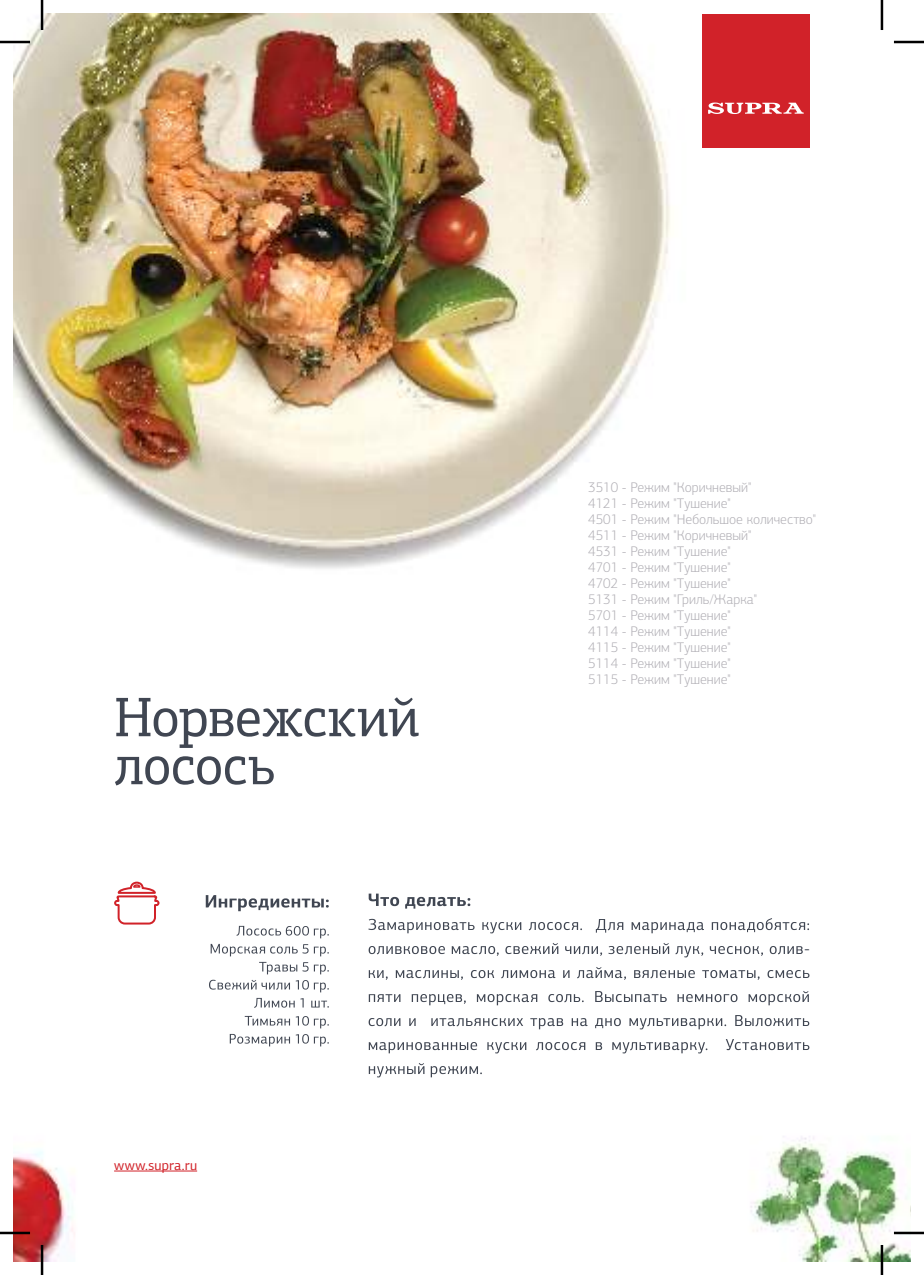
<style>
.page{position:relative;width:924px;height:1275px;background:#fff}
.page>*{position:absolute;margin:0;border:0;box-sizing:border-box;transform-origin:0 0}
.t1{font:16px "PF Agora Sans Pro";color:#404652}
.t2{font:300 14px/16px "PF Centro Sans Pro";color:#b2b0b6}
.t3{font:14px "PF Agora Sans Pro";letter-spacing:.01em;color:#d12229}
</style>
<div class="page">
<img style="left:14px;top:14px;width:895px;height:1247px">
<hr style="left:114px;top:1170px;width:83px;height:1px;background:#d12229">
<div style="left:701px;top:14px;width:108px;height:134px;background:#d12229"></div>
<svg style="left:708px;top:102px;width:95px;height:12px"></svg>
<svg style="left:116px;top:697px;width:302px;height:51px"></svg>
<svg style="left:115px;top:756px;width:158px;height:29px"></svg>
<svg style="left:368px;top:893px;width:102px;height:15px"></svg>
<svg style="left:368px;top:918px;width:440px;height:15px"></svg>
<svg style="left:368px;top:943px;width:434px;height:14px"></svg>
<svg style="left:368px;top:967px;width:441px;height:13px"></svg>
<svg style="left:368px;top:991px;width:440px;height:14px"></svg>
<svg style="left:368px;top:1015px;width:440px;height:14px"></svg>
<svg style="left:368px;top:1039px;width:441px;height:14px"></svg>
<svg style="left:368px;top:1063px;width:113px;height:14px"></svg>
<svg style="left:206px;top:895px;width:122px;height:16px"></svg>
<svg style="left:236px;top:926px;width:93px;height:12px"></svg>
<svg style="left:210px;top:944px;width:119px;height:12px"></svg>
<svg style="left:209px;top:962px;width:120px;height:30px"></svg>
<svg style="left:254px;top:998px;width:75px;height:9px"></svg>
<svg style="left:245px;top:1016px;width:84px;height:12px"></svg>
<svg style="left:230px;top:1034px;width:99px;height:12px"></svg>
<svg style="left:113px;top:880px;width:47px;height:45px"></svg>
<hr style="left:0;top:41px;width:30px;height:2px;background:#000">
<hr style="left:893px;top:41px;width:30px;height:2px;background:#000">
<hr style="left:0;top:1231px;width:30px;height:3px;background:#000">
<hr style="left:893px;top:1231px;width:30px;height:3px;background:#000">
<hr style="left:41px;top:0;width:2px;height:30px;background:#000">
<hr style="left:41px;top:1245px;width:2px;height:30px;background:#000">
<hr style="left:880px;top:0;width:2px;height:30px;background:#000">
<hr style="left:880px;top:1245px;width:2px;height:30px;background:#000">
<p class="t3" style="left:114px;top:1160px;width:84px">www.supra.ru</p>
<p class="t2" style="left:588px;top:479px;width:229px">3510 - Режим "Коричневый"<br>4121 - Режим "Тушение"<br>4501 - Режим "Небольшое количество"<br>4511 - Режим "Коричневый"<br>4531 - Режим "Тушение"<br>4701 - Режим "Тушение"<br>4702 - Режим "Тушение"<br>5131 - Режим "Гриль/Жарка"<br>5701 - Режим "Тушение"<br>4114 - Режим "Тушение"<br>4115 - Режим "Тушение"<br>5114 - Режим "Тушение"<br>5115 - Режим "Тушение"</p>
<p class="t1" style="left:803px;top:943px;width:7px">-</p>
</div>
